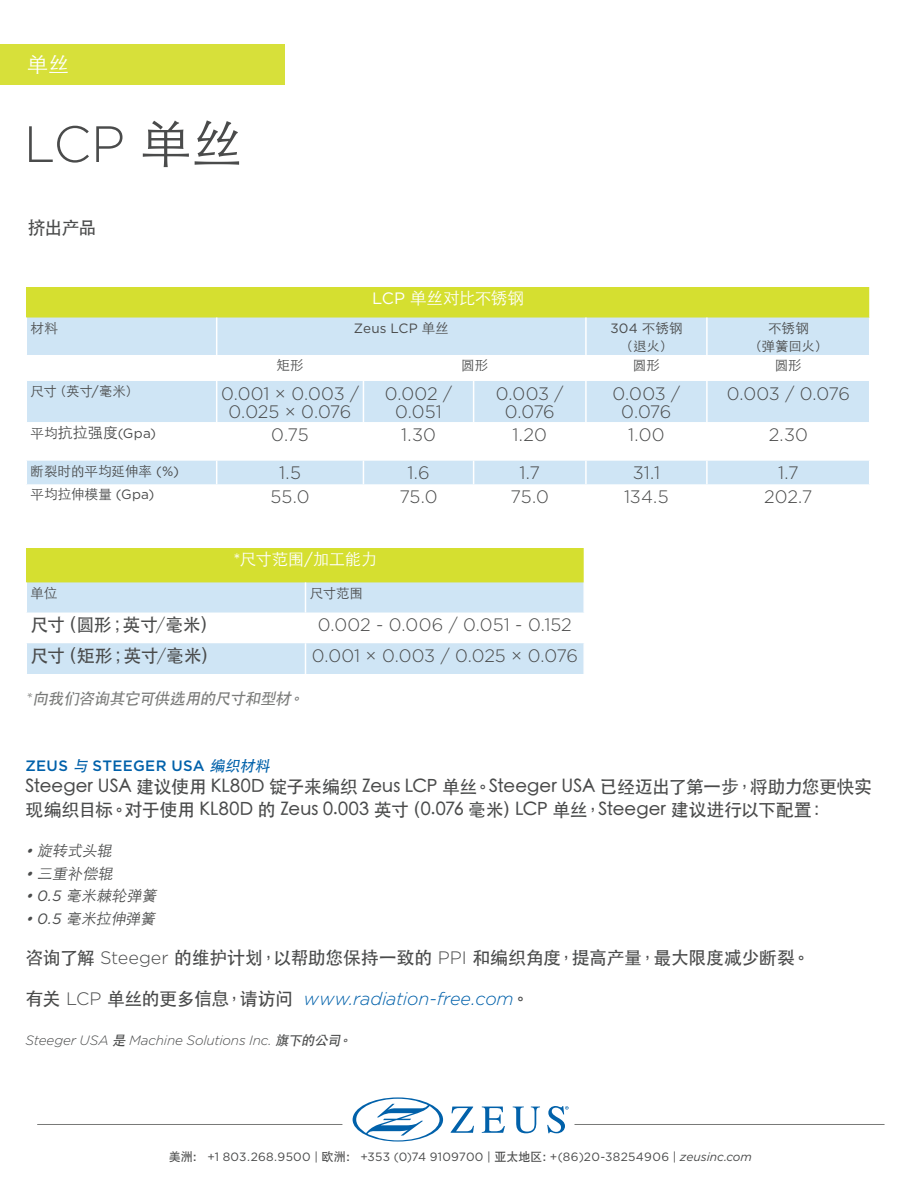
<style>
.page{position:relative;width:918px;height:1188px;background:#fff}
.page>*{position:absolute;margin:0;border:0;box-sizing:border-box;transform-origin:0 0}
.Zeus-H1{font:300 51px "Gotham";color:#4a4b4b}
.Zeus-Body-Copy{font:300 21px "ST Heiti TC";color:#fff}
.t1{font:500 18px/22.5px "ST Heiti TC";letter-spacing:-.015em;color:#4a4b4b}
.t2{font:300 18px/18px "Gotham";letter-spacing:-.01em;color:#4a4b4b;text-align:center}
.t3{font:italic 300 18px "Gotham";letter-spacing:-.005em;color:#0161aa}
.t4{font:300 18px "Gotham";letter-spacing:.01em;color:#4a4b4b}
.t5{font:300 16.5px "ST Heiti TC";letter-spacing:-.025em;color:#fff}
.t6{font:italic 500 15.75px "ST Heiti TC";color:#797a78}
.t7{font:italic 300 15px "ST Heiti TC";color:#4a4b4b}
.t8{font:500 15px "Gotham";letter-spacing:.02em;color:#0161aa}
.t9{font:300 13.5px "ST Heiti TC";letter-spacing:-.005em;color:#4a4b4b}
.t10{font:italic 300 13.5px "Gotham";letter-spacing:-.015em;color:#4a4b4b}
.t11{font:13.5px "Gotham";letter-spacing:.015em;color:#4a4b4b}
.t12{font:12px "Gotham";letter-spacing:.025em;color:#4a4b4b}
.s1{font-family:"ST Heiti TC"}
.s2{font-family:"Gotham";font-weight:400}
.s3{font-family:"ST Heiti TC";font-weight:300}
.s4{font-family:"ST Heiti TC";font-weight:300;font-size:15px}
.s5{font-family:"Gotham";font-weight:300}
.s6{font-family:"ST Heiti TC";font-style:italic}
.s7{font-family:"ST Heiti TC";font-weight:500;font-style:normal;color:#4a4b4b}
.s8{font-style:normal;color:#4a4b4b}
.s9{font-family:"ST Heiti TC";font-weight:500}
.s10{font-family:"DFP Hei W7";color:#4b4c4c}
.s11{font-style:italic}
</style>
<div class="page">
<hr style="left:575px;top:1124px;width:309px;height:1px;background:#797a78">
<svg style="left:451px;top:1107px;width:23px;height:26px"></svg>
<svg style="left:482px;top:1107px;width:23px;height:26px"></svg>
<svg style="left:513px;top:1107px;width:27px;height:26px"></svg>
<svg style="left:353px;top:1097px;width:90px;height:45px"></svg>
<svg style="left:547px;top:1106px;width:22px;height:27px"></svg>
<hr style="left:38px;top:1124px;width:304px;height:1px;background:#797a78">
<div style="left:0;top:45px;width:284px;height:40px;background:#d7e03a"></div>
<div style="left:26px;top:287px;width:844px;height:31px;background:#d5df30"></div>
<svg style="left:27px;top:318px;width:842px;height:166px;fill:#cfe5f5"></svg>
<hr style="left:869px;top:287px;width:1px;height:31px;background:#fff">
<hr style="left:216px;top:318px;width:1px;height:37px;background:#fff">
<hr style="left:585px;top:318px;width:2px;height:37px;background:#fff">
<hr style="left:706px;top:318px;width:2px;height:37px;background:#fff">
<hr style="left:216px;top:381px;width:1px;height:41px;background:#fff">
<hr style="left:363px;top:381px;width:1px;height:41px;background:#fff">
<hr style="left:473px;top:381px;width:1px;height:41px;background:#fff">
<hr style="left:585px;top:381px;width:2px;height:41px;background:#fff">
<hr style="left:706px;top:381px;width:2px;height:41px;background:#fff">
<svg style="left:216px;top:461px;width:1px;height:23px"></svg>
<svg style="left:363px;top:461px;width:1px;height:23px"></svg>
<svg style="left:473px;top:461px;width:1px;height:23px"></svg>
<hr style="left:585px;top:461px;width:2px;height:23px;background:#fff">
<hr style="left:706px;top:461px;width:2px;height:23px;background:#fff">
<div style="left:26px;top:548px;width:558px;height:34px;background:#d5df30"></div>
<svg style="left:27px;top:582px;width:556px;height:92px;fill:#cfe5f5"></svg>
<hr style="left:305px;top:582px;width:1px;height:31px;background:#fff">
<hr style="left:305px;top:643px;width:1px;height:31px;background:#fff">
<p class="Zeus-Body-Copy" style="left:27px;top:46px;width:43px">单丝</p>
<p class="Zeus-H1" style="left:24px;top:112px;width:220px">LCP <span class="s1">单丝</span></p>
<p class="t1" style="left:28px;top:216px;width:70px">挤出产品</p>
<p class="t5" style="left:372px;top:284px;width:153px"><span class="s2">LCP</span> 单丝对比不锈钢</p>
<p class="t9" style="left:31px;top:316px;width:29px">材料</p>
<p class="t11" style="left:354px;top:319px;width:96px">Zeus LCP <span class="s3">单丝</span></p>
<p class="t11" style="left:610px;top:319px;width:73px">304 <span class="s3">不锈钢</span></p>
<p class="t9" style="left:620px;top:334px;width:55px">（退火）</p>
<p class="t9" style="left:768px;top:316px;width:42px">不锈钢</p>
<p class="t9" style="left:748px;top:334px;width:81px">（弹簧回火）</p>
<p class="t9" style="left:276px;top:353px;width:29px">矩形</p>
<p class="t9" style="left:461px;top:353px;width:28px">圆形</p>
<p class="t9" style="left:633px;top:353px;width:28px">圆形</p>
<p class="t9" style="left:775px;top:353px;width:28px">圆形</p>
<p class="t9" style="left:31px;top:380px;width:110px">尺寸（英寸<span class="s2">/</span>毫米）</p>
<p class="t2" style="left:221px;top:384px;width:139px">0.001 × 0.003 /<br>0.025 × 0.076</p>
<p class="t2" style="left:385px;top:384px;width:69px">0.002 /<br>0.051</p>
<p class="t2" style="left:496px;top:384px;width:69px">0.003 /<br>0.076</p>
<p class="t2" style="left:613px;top:384px;width:69px">0.003 /<br>0.076</p>
<p class="t2" style="left:727px;top:384px;width:125px">0.003 / 0.076</p>
<p class="t11" style="left:31px;top:425px;width:127px"><span class="s3">平均</span><span class="s4">抗拉强度</span>(Gpa)</p>
<p class="t2" style="left:271px;top:425px;width:39px">0.75</p>
<p class="t2" style="left:401px;top:425px;width:36px">1.30</p>
<p class="t2" style="left:513px;top:425px;width:36px">1.20</p>
<p class="t2" style="left:628px;top:425px;width:38px">1.00</p>
<p class="t2" style="left:769px;top:425px;width:40px">2.30</p>
<p class="t9" style="left:31px;top:459px;width:150px">断裂时的平均延伸率 <span class="s2">(%)</span></p>
<p class="t2" style="left:279px;top:464px;width:23px">1.5</p>
<p class="t2" style="left:407px;top:464px;width:24px">1.6</p>
<p class="t2" style="left:519px;top:464px;width:22px">1.7</p>
<p class="t2" style="left:633px;top:464px;width:29px">31.1</p>
<p class="t2" style="left:778px;top:464px;width:22px">1.7</p>
<p class="t9" style="left:31px;top:483px;width:125px">平均拉伸模量 <span class="s2">(Gpa)</span></p>
<p class="t2" style="left:271px;top:487px;width:41px">55.0</p>
<p class="t2" style="left:399px;top:487px;width:40px">75.0</p>
<p class="t2" style="left:511px;top:487px;width:40px">75.0</p>
<p class="t2" style="left:624px;top:487px;width:46px">134.5</p>
<p class="t2" style="left:764px;top:487px;width:49px">202.7</p>
<p class="t5" style="left:234px;top:545px;width:145px"><span class="s2">*</span>尺寸范围<span class="s2">/</span>加工能力</p>
<p class="t9" style="left:31px;top:581px;width:28px">单位</p>
<p class="t9" style="left:310px;top:581px;width:55px">尺寸范围</p>
<p class="t1" style="left:31px;top:613px;width:188px">尺寸（圆形；英寸<span class="s5">/</span>毫米）</p>
<p class="t4" style="left:318px;top:614px;width:256px">0.002 - 0.006 / 0.051 - 0.152</p>
<p class="t1" style="left:31px;top:644px;width:189px">尺寸（矩形；英寸<span class="s5">/</span>毫米）</p>
<p class="t2" style="left:312px;top:646px;width:268px">0.001 × 0.003 / 0.025 × 0.076</p>
<p class="t6" style="left:26px;top:690px;width:283px"><span class="s5">*</span> 向我们咨询其它可供选用的尺寸和型材。</p>
<p class="t8" style="left:26px;top:755px;width:249px">ZEUS <span class="s6">与</span> STEEGER USA <span class="s6">编织材料</span></p>
<p class="t1" style="left:26px;top:775px;width:848px">Steeger USA 建议使用 KL80D 锭子来编织 Zeus LCP 单丝。Steeger USA 已经迈出了第一步，将助力您更快实现编织目标。对于使用 KL80D 的 Zeus 0.003 英寸（0.076 毫米）LCP 单丝，Steeger 建议进行以下配置：</p>
<p class="t7" style="left:26px;top:838px;width:92px"><span class="s2">•</span> 旋转式头辊</p>
<p class="t7" style="left:26px;top:860px;width:93px"><span class="s2">•</span> 三重补偿辊</p>
<p class="t7" style="left:26px;top:883px;width:136px"><span class="s2">• 0 . 5</span> 毫米棘轮弹簧</p>
<p class="t7" style="left:26px;top:905px;width:135px"><span class="s2">• 0 . 5</span> 毫米拉伸弹簧</p>
<p class="t1" style="left:26px;top:946px;width:786px">咨询了解 <span class="s5">Steeger</span> 的维护计划，以帮助您保持一致的 <span class="s5">PPI</span> 和编织角度，提高产量，最大限度减少断裂。</p>
<p class="t3" style="left:26px;top:987px;width:505px"><span class="s7">有关</span> <span class="s8">LCP</span> <span class="s7">单丝的更多信息，请访问</span> www.radiation-free.com<span class="s7">。</span></p>
<p class="t10" style="left:26px;top:1032px;width:330px">Steeger USA <span class="s9">是</span> Machine Solutions Inc. <span class="s9">旗下的公司。</span></p>
<p class="t12" style="left:169px;top:1149px;width:585px"><span class="s10">美洲：</span> +1 803.268.9500 | <span class="s10">欧洲：</span> +353 (0)74 9109700 | <span class="s10">亚太地区：</span>+(86)20-38254906 | <span class="s11">zeusinc.com</span></p>
</div>
